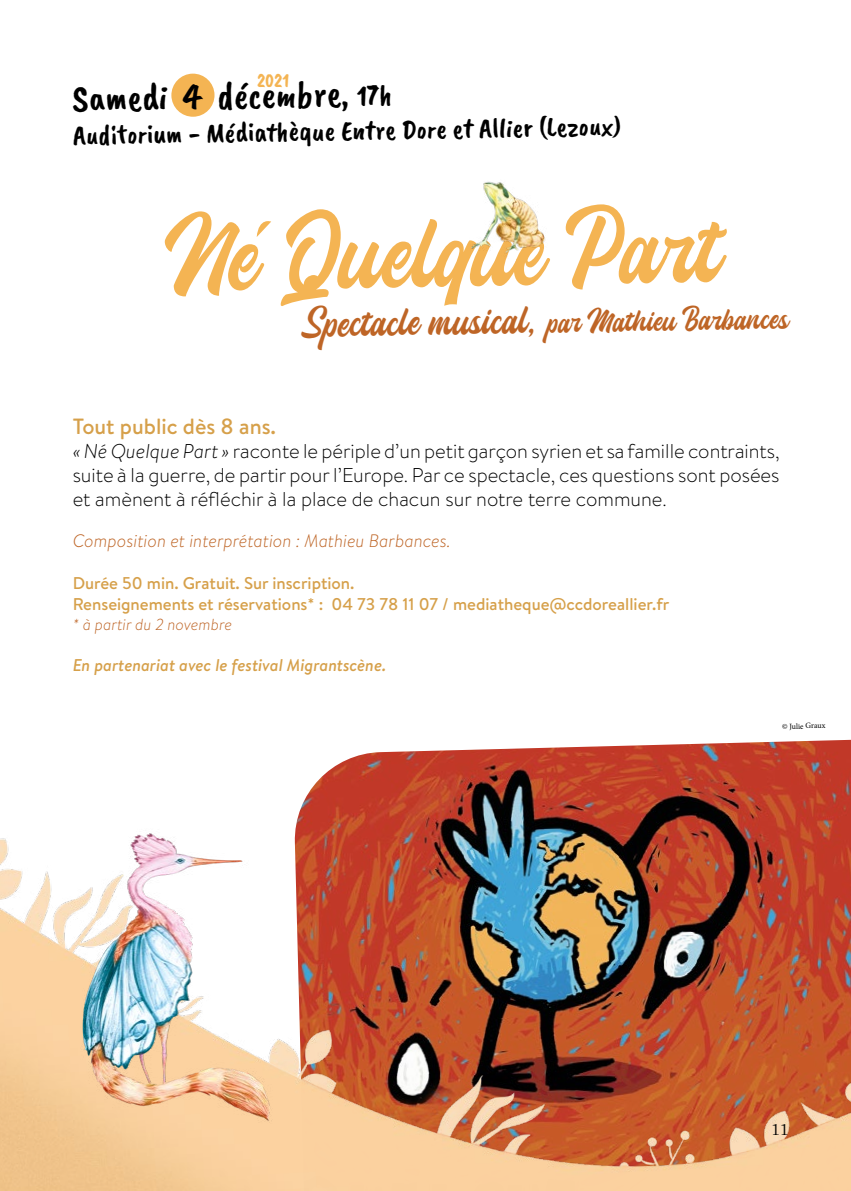
<style>
.page{position:relative;width:851px;height:1191px;background:#fff}
.page>*{position:absolute;margin:0;border:0;box-sizing:border-box;transform-origin:0 0}
.t1{font:92px "Halaney Demo";color:#f4b453}
.t2{font:38px "Caveat Brush";color:#000}
.t3{font:28px "Caveat Brush";color:#000}
.t4{font:28px "Halaney Demo";color:#be6526}
.t5{font:500 22px "Brandon Text";color:#d6a04a}
.t6{font:300 20px/24px "Brandon Text";color:#000;text-align:justify}
.t7{font:20px "Caveat Brush";color:#f4b453}
.t8{font:italic 300 18px "Brandon Text";color:#be6526}
.t9{font:500 17px/20.4px "Brandon Text";color:#d6a04a}
.t10{font:italic 500 17px "Brandon Text";color:#d6a04a}
.t11{font:italic 300 16px "Brandon Text";color:#be6526}
.t12{font:16px "Century Schoolbook";color:#000}
.t13{font:8px "Minion Pro";color:#000}
.s1{font-size:30px}
.s2{font-size:36px}
.s3{font-size:40px}
.s4{font-style:italic}
</style>
<div class="page">
<img style="left:317px;top:740px;width:533px;height:42px">
<img style="left:0;top:782px;width:850px;height:409px">
<div style="left:171px;top:73px;width:44px;height:44px;background:#f4b453;border-radius:50%"></div>
<img style="left:471px;top:181px;width:74px;height:73px">
<img style="left:72px;top:828px;width:208px;height:297px">
<svg style="left:257px;top:221px;width:14px;height:16px"></svg>
<p class="t7" style="left:257px;top:69px;width:34px">2021</p>
<h2 class="t2" style="left:72px;top:76px;width:321px;rotate:-1deg">Samedi 4 décembre, <span class="s1">17h</span></h2>
<h3 class="t3" style="left:73px;top:119px;width:550px;rotate:-1deg">Auditorium - Médiathèque Entre Dore et Allier (Lezoux)</h3>
<h1 class="t1" style="left:164px;top:207px;width:555px;rotate:-1deg">Ne Quelque Part</h1>
<h3 class="t4" style="left:301px;top:311px;width:488px;rotate:-1deg"><span class="s2">Spectacle musical</span><span class="s3">,</span> par Mathieu Barbances</h3>
<p class="t5" style="left:73px;top:411px;width:205px">Tout public dès 8 ans.</p>
<p class="t6" style="left:73px;top:438px;width:708px"><span class="s4">« Né Quelque Part »</span> raconte le périple d’un petit garçon syrien et sa famille contraints, suite à la guerre, de partir pour l’Europe. Par ce spectacle, ces questions sont posées et amènent à réfléchir à la place de chacun sur notre terre commune.</p>
<p class="t8" style="left:73px;top:529px;width:379px">Composition et interprétation : Mathieu Barbances.</p>
<p class="t9" style="left:73px;top:573px;width:598px">Durée 50 min. Gratuit. Sur inscription.<br>Renseignements et réservations* : 04 73 78 11 07 / mediatheque@ccdoreallier.fr</p>
<p class="t11" style="left:73px;top:614px;width:161px">* à partir du 2 novembre</p>
<p class="t10" style="left:73px;top:653px;width:315px">En partenariat avec le festival Migrantscène.</p>
<p class="t13" style="left:781px;top:721px;width:45px;rotate:-1deg">© Julie Graux</p>
<p class="t12" style="left:776px;top:1111px;width:10px">9</p>
<p class="t12" style="left:771px;top:1116px;width:19px">11</p>
</div>
